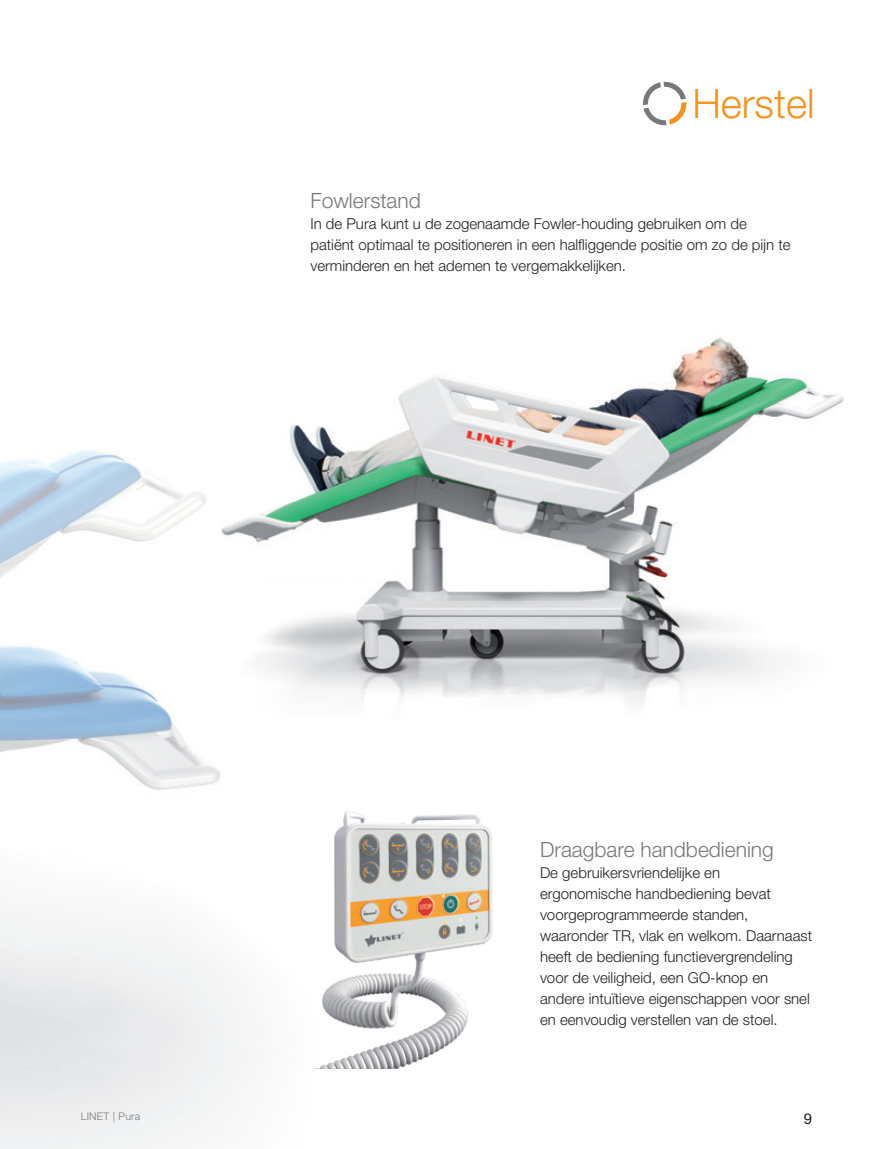
<style>
.page{position:relative;width:893px;height:1149px;background:#fff}
.page>*{position:absolute;margin:0;border:0;box-sizing:border-box;transform-origin:0 0}
._001_bullet{font:300 40.5px "Helvetica Neue LT Pro";color:#f7931d}
._001_bullet-2{font:300 21px "Helvetica Neue LT Pro";color:#76787b}
._001_bullet-3{font:300 15px/21px "Helvetica Neue LT Pro";color:#231f20}
.t1{font:15px "Helvetica Neue LT Pro";color:#231f20}
.t2{font:300 10.5px "Helvetica Neue LT Pro";letter-spacing:.025em;color:#76787b}
</style>
<div class="page">
<svg style="left:643px;top:81px;width:44px;height:45px"></svg>
<img style="left:428px;top:337px;width:416px;height:368px">
<img style="left:428px;top:814px;width:65px;height:243px">
<img style="left:0;top:380px;width:428px;height:768px">
<p class="_001_bullet" style="left:692px;top:79px;width:124px">Herstel</p>
<p class="_001_bullet-2" style="left:310px;top:187px;width:112px">Fowlerstand</p>
<p class="_001_bullet-3" style="left:310px;top:213px;width:482px">In de Pura kunt u de zogenaamde Fowler-houding gebruiken om de patiënt optimaal te positioneren in een halfliggende positie om zo de pijn te verminderen en het ademen te vergemakkelijken.</p>
<p class="_001_bullet-2" style="left:540px;top:836px;width:235px">Draagbare handbediening</p>
<p class="_001_bullet-3" style="left:540px;top:861px;width:274px">De gebruikersvriendelijke en ergonomische handbediening bevat voorgeprogrammeerde standen, waaronder TR, vlak en welkom. Daarnaast heeft de bediening functievergrendeling voor de veiligheid, een GO-knop en andere intuïtieve eigenschappen voor snel en eenvoudig verstellen van de stoel.</p>
<p class="t2" style="left:81px;top:1109px;width:61px">LINET | Pura</p>
<p class="t1" style="left:804px;top:1108px;width:10px">9</p>
</div>
